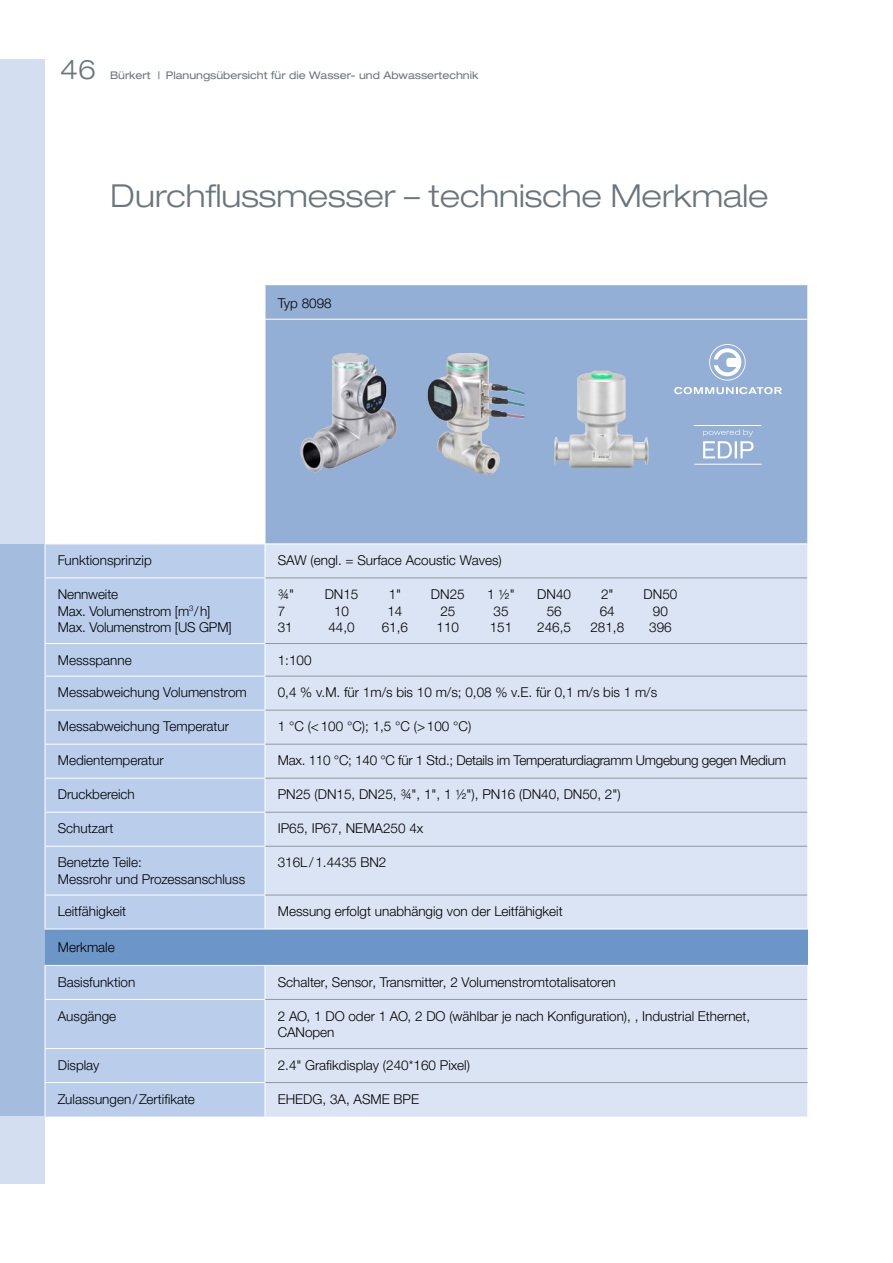
<style>
.page{position:relative;width:893px;height:1263px;background:#fff}
.page>*{position:absolute;margin:0;border:0;box-sizing:border-box;transform-origin:0 0}
.t1{font:300 expanded 31.5px "Helvetica Neue LTW1 G";color:#6a757c}
.t2{font:300 expanded 27px "Helvetica Neue LTW1 G";color:#6a757c}
.t3{font:300 13.5px/16.5px "Helvetica Neue LTW1 G";color:#000}
.t4{font:300 13.5px "Helvetica Neue LTW1 G";letter-spacing:-.02em;color:#000}
.t5{font:expanded 10.5px "Helvetica Neue LTW1 G";color:#6a757c}
</style>
<div class="page">
<div style="left:0;top:60px;width:45px;height:1124px;background:#d4def1"></div>
<div style="left:0;top:544px;width:46px;height:572px;background:#a4bcdd"></div>
<div style="left:266px;top:285px;width:542px;height:258px;background:#94afd5"></div>
<div style="left:46px;top:544px;width:219px;height:572px;background:#baceeb"></div>
<div style="left:266px;top:544px;width:542px;height:572px;background:#dbe4f4"></div>
<div style="left:45px;top:929px;width:763px;height:36px;background:#6c96c7"></div>
<hr style="left:265px;top:319px;width:543px;height:1px;background:#fff">
<hr style="left:45px;top:544px;width:1px;height:33px;background:#fff">
<hr style="left:45px;top:578px;width:1px;height:65px;background:#fff">
<hr style="left:45px;top:577px;width:220px;height:1px;background:#fff">
<hr style="left:265px;top:578px;width:543px;height:1px;background:#9398a1">
<hr style="left:45px;top:644px;width:1px;height:32px;background:#fff">
<hr style="left:45px;top:643px;width:220px;height:1px;background:#fff">
<hr style="left:265px;top:643px;width:543px;height:1px;background:#9398a1">
<hr style="left:45px;top:676px;width:1px;height:34px;background:#fff">
<hr style="left:45px;top:676px;width:220px;height:1px;background:#fff">
<hr style="left:265px;top:676px;width:543px;height:1px;background:#9398a1">
<hr style="left:45px;top:710px;width:1px;height:34px;background:#fff">
<hr style="left:45px;top:710px;width:220px;height:1px;background:#fff">
<hr style="left:265px;top:710px;width:543px;height:1px;background:#9398a1">
<hr style="left:45px;top:744px;width:1px;height:34px;background:#fff">
<hr style="left:45px;top:744px;width:220px;height:1px;background:#fff">
<hr style="left:265px;top:744px;width:543px;height:1px;background:#9398a1">
<hr style="left:45px;top:778px;width:1px;height:34px;background:#fff">
<hr style="left:45px;top:778px;width:220px;height:1px;background:#fff">
<hr style="left:265px;top:778px;width:543px;height:1px;background:#9398a1">
<hr style="left:45px;top:812px;width:1px;height:34px;background:#fff">
<hr style="left:45px;top:812px;width:220px;height:1px;background:#fff">
<hr style="left:265px;top:812px;width:543px;height:1px;background:#9398a1">
<hr style="left:45px;top:847px;width:1px;height:48px;background:#fff">
<hr style="left:45px;top:846px;width:220px;height:1px;background:#fff">
<hr style="left:265px;top:846px;width:543px;height:1px;background:#9398a1">
<hr style="left:45px;top:895px;width:1px;height:34px;background:#fff">
<hr style="left:45px;top:895px;width:220px;height:1px;background:#fff">
<hr style="left:265px;top:895px;width:543px;height:1px;background:#9398a1">
<hr style="left:45px;top:929px;width:220px;height:1px;background:#fff">
<hr style="left:265px;top:929px;width:543px;height:1px;background:#fff">
<hr style="left:45px;top:966px;width:1px;height:33px;background:#fff">
<hr style="left:45px;top:965px;width:220px;height:1px;background:#fff">
<hr style="left:265px;top:965px;width:543px;height:1px;background:#fff">
<hr style="left:45px;top:1000px;width:1px;height:48px;background:#fff">
<hr style="left:45px;top:999px;width:220px;height:1px;background:#fff">
<hr style="left:265px;top:999px;width:543px;height:1px;background:#9398a1">
<hr style="left:45px;top:1049px;width:1px;height:33px;background:#fff">
<hr style="left:45px;top:1048px;width:220px;height:1px;background:#fff">
<hr style="left:265px;top:1048px;width:543px;height:1px;background:#9398a1">
<hr style="left:45px;top:1083px;width:1px;height:33px;background:#fff">
<hr style="left:45px;top:1082px;width:220px;height:1px;background:#fff">
<hr style="left:265px;top:1082px;width:543px;height:1px;background:#9398a1">
<img style="left:300px;top:353px;width:97px;height:121px">
<img style="left:428px;top:353px;width:96px;height:123px">
<img style="left:554px;top:371px;width:94px;height:97px">
<svg style="left:674px;top:387px;width:108px;height:7px"></svg>
<svg style="left:709px;top:344px;width:37px;height:37px"></svg>
<svg style="left:703px;top:429px;width:51px;height:29px"></svg>
<hr style="left:694px;top:425px;width:67px;height:1px;background:#fff">
<hr style="left:694px;top:464px;width:68px;height:1px;background:#fff">
<h2 class="t2" style="left:60px;top:53px;width:38px">46</h2>
<p class="t5" style="left:110px;top:69px;width:370px">Bürkert | Planungsübersicht für die Wasser- und Abwassertechnik</p>
<h1 class="t1" style="left:111px;top:177px;width:660px">Durchflussmesser – technische Merkmale</h1>
<p class="t3" style="left:278px;top:294px;width:55px">Typ 8098</p>
<p class="t3" style="left:58px;top:552px;width:95px">Funktionsprinzip</p>
<p class="t3" style="left:278px;top:552px;width:225px">SAW (engl. = Surface Acoustic Waves)</p>
<p class="t3" style="left:58px;top:586px;width:175px">Nennweite<br>Max. Volumenstrom [m<sup>3</sup>/h]<br>Max. Volumenstrom [US GPM]</p>
<p class="t3" style="left:278px;top:586px;width:18px">¾"</p>
<p class="t3" style="left:325px;top:586px;width:35px">DN15</p>
<p class="t3" style="left:389px;top:586px;width:14px">1"</p>
<p class="t3" style="left:431px;top:586px;width:35px">DN25</p>
<p class="t3" style="left:487px;top:586px;width:29px">1 ½"</p>
<p class="t3" style="left:537px;top:586px;width:35px">DN40</p>
<p class="t3" style="left:601px;top:586px;width:14px">2"</p>
<p class="t3" style="left:644px;top:586px;width:35px">DN50</p>
<p class="t3" style="left:278px;top:602px;width:9px">7</p>
<p class="t3" style="left:334px;top:602px;width:17px">10</p>
<p class="t3" style="left:387px;top:602px;width:17px">14</p>
<p class="t3" style="left:440px;top:602px;width:17px">25</p>
<p class="t3" style="left:493px;top:602px;width:17px">35</p>
<p class="t3" style="left:547px;top:602px;width:17px">56</p>
<p class="t3" style="left:600px;top:602px;width:17px">64</p>
<p class="t3" style="left:653px;top:602px;width:17px">90</p>
<p class="t3" style="left:278px;top:619px;width:17px">31</p>
<p class="t3" style="left:328px;top:619px;width:28px">44,0</p>
<p class="t3" style="left:382px;top:619px;width:28px">61,6</p>
<p class="t3" style="left:437px;top:619px;width:24px">110</p>
<p class="t3" style="left:490px;top:619px;width:24px">151</p>
<p class="t3" style="left:537px;top:619px;width:35px">246,5</p>
<p class="t3" style="left:590px;top:619px;width:35px">281,8</p>
<p class="t3" style="left:649px;top:619px;width:24px">396</p>
<p class="t3" style="left:58px;top:651px;width:75px">Messspanne</p>
<p class="t3" style="left:278px;top:651px;width:35px">1:100</p>
<p class="t3" style="left:58px;top:684px;width:191px">Messabweichung Volumenstrom</p>
<p class="t3" style="left:278px;top:684px;width:381px">0,4 % v.M. für 1m/s bis 10 m/s; 0,08 % v.E. für 0,1 m/s bis 1 m/s</p>
<p class="t3" style="left:58px;top:718px;width:173px">Messabweichung Temperatur</p>
<p class="t3" style="left:278px;top:718px;width:195px">1 °C (&lt;100 °C); 1,5 °C (&gt;100 °C)</p>
<p class="t3" style="left:58px;top:752px;width:108px">Medientemperatur</p>
<p class="t4" style="left:278px;top:752px;width:510px">Max. 110 °C; 140 °C für 1 Std.; Details im Temperaturdiagramm Umgebung gegen Medium</p>
<p class="t3" style="left:58px;top:786px;width:79px">Druckbereich</p>
<p class="t3" style="left:278px;top:786px;width:344px">PN25 (DN15, DN25, ¾", 1", 1 ½"), PN16 (DN40, DN50, 2")</p>
<p class="t3" style="left:58px;top:820px;width:57px">Schutzart</p>
<p class="t3" style="left:278px;top:820px;width:147px">IP65, IP67, NEMA250 4x</p>
<p class="t3" style="left:58px;top:854px;width:189px">Benetzte Teile:<br>Messrohr und Prozessanschluss</p>
<p class="t3" style="left:278px;top:854px;width:110px">316L/1.4435 BN2</p>
<p class="t3" style="left:58px;top:903px;width:70px">Leitfähigkeit</p>
<p class="t3" style="left:278px;top:903px;width:287px">Messung erfolgt unabhängig von der Leitfähigkeit</p>
<p class="t3" style="left:58px;top:939px;width:59px">Merkmale</p>
<p class="t3" style="left:58px;top:973px;width:79px">Basisfunktion</p>
<p class="t3" style="left:278px;top:973px;width:339px">Schalter, Sensor, Transmitter, 2 Volumenstromtotalisatoren</p>
<p class="t3" style="left:58px;top:1007px;width:60px">Ausgänge</p>
<p class="t3" style="left:278px;top:1007px;width:474px">2 AO, 1 DO oder 1 AO, 2 DO (wählbar je nach Konfiguration), , Industrial Ethernet,<br>CANopen</p>
<p class="t3" style="left:58px;top:1056px;width:43px">Display</p>
<p class="t3" style="left:278px;top:1056px;width:194px">2.4" Grafikdisplay (240*160 Pixel)</p>
<p class="t3" style="left:58px;top:1090px;width:139px">Zulassungen/Zertifikate</p>
<p class="t3" style="left:278px;top:1090px;width:143px">EHEDG, 3A, ASME BPE</p>
</div>
